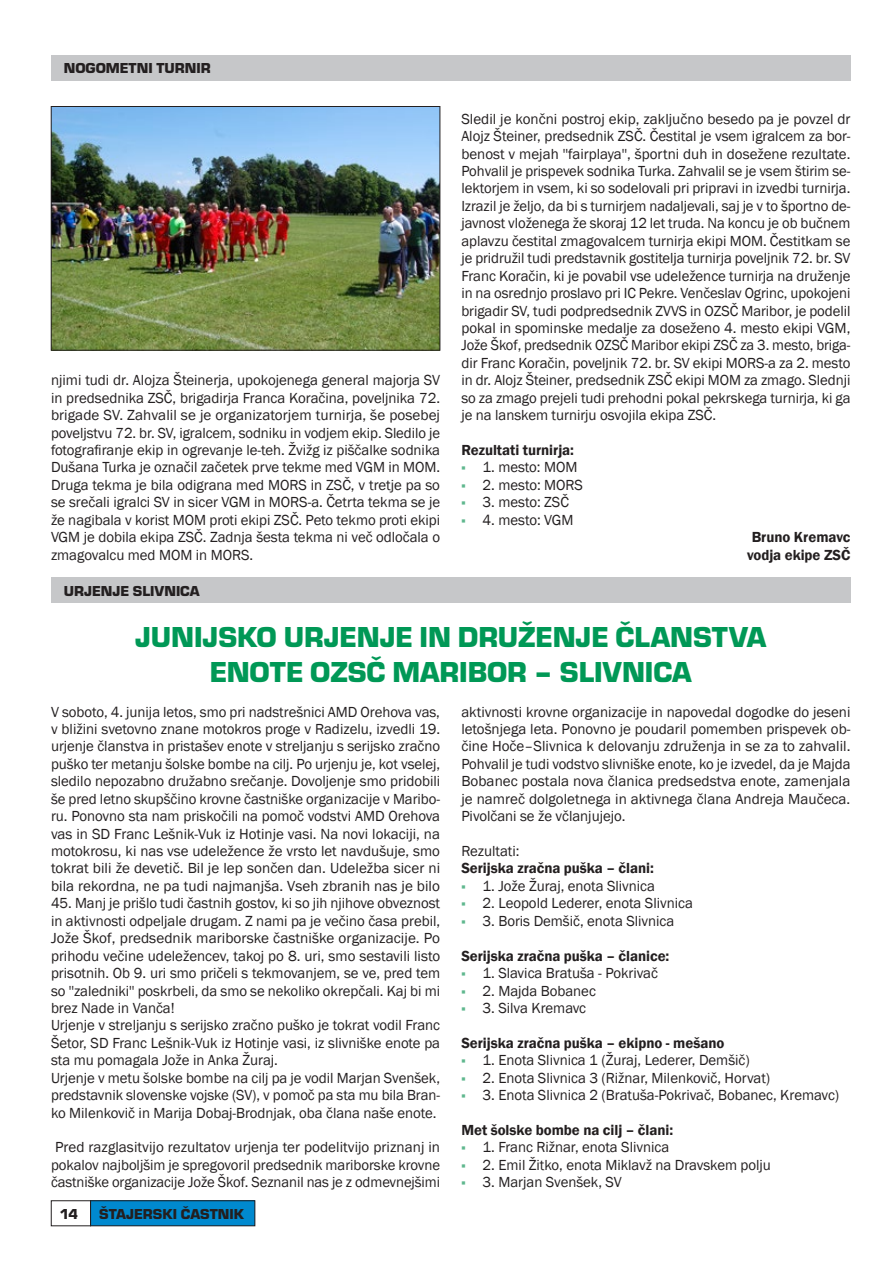
<style>
.page{position:relative;width:893px;height:1263px;background:#fff}
.page>*{position:absolute;margin:0;border:0;box-sizing:border-box;transform-origin:0 0}
.t1{font:30px/34.8px "Eurostile T Blac";letter-spacing:-.005em;color:#009856;text-align:center}
.t2{font:15px/17.4px "Franklin Gothic";letter-spacing:-.005em;color:#231f20;text-align:justify}
.t3{font:600 15px/17.4px "Franklin Gothic";letter-spacing:-.005em;color:#231f20;text-align:center}
.t4{font:15px "Eurostile T Blac";color:#231f20}
.s1{font-weight:600;font-size:12px;color:#5fb78e}
</style>
<div class="page">
<div style="left:91px;top:1201px;width:164px;height:25px;background:#0089cf"></div>
<div style="left:90px;top:1200px;width:165px;height:26px;border:1px solid #231f20"></div>
<div style="left:51px;top:1200px;width:40px;height:26px;border:1px solid #231f20"></div>
<div style="left:51px;top:55px;width:799px;height:25px;background:#c6c7c9"></div>
<div style="left:51px;top:577px;width:799px;height:26px;background:#c6c7c9"></div>
<img style="left:53px;top:108px;width:385px;height:240px">
<div style="left:51px;top:106px;width:389px;height:244px;border:1px solid #231f20"></div>
<p class="t4" style="left:64px;top:60px;width:148px">NOGOMETNI TURNIR</p>
<p class="t2" style="left:51px;top:372px;width:391px">njimi tudi dr. Alojza Šteinerja, upokojenega general majorja SV in predsednika ZSČ, brigadirja Franca Koračina, poveljnika 72. brigade SV. Zahvalil se je organizatorjem turnirja, še posebej poveljstvu 72. br. SV, igralcem, sodniku in vodjem ekip. Sledilo je fotografiranje ekip in ogrevanje le-teh. Žvižg iz piščalke sodnika Dušana Turka je označil začetek prve tekme med VGM in MOM.<br>Druga tekma je bila odigrana med MORS in ZSČ, v tretje pa so se srečali igralci SV in sicer VGM in MORS-a. Četrta tekma se je že nagibala v korist MOM proti ekipi ZSČ. Peto tekmo proti ekipi VGM je dobila ekipa ZSČ. Zadnja šesta tekma ni več odločala o zmagovalcu med MOM in MORS.</p>
<p class="t2" style="left:461px;top:110px;width:391px">Sledil je končni postroj ekip, zaključno besedo pa je povzel dr Alojz Šteiner, predsednik ZSČ. Čestital je vsem igralcem za bor&shy;benost v mejah ''fairplaya'', športni duh in dosežene rezultate.<br>Pohvalil je prispevek sodnika Turka. Zahvalil se je vsem štirim se&shy;lektorjem in vsem, ki so sodelovali pri pripravi in izvedbi turnirja.<br>Izrazil je željo, da bi s turnirjem nadaljevali, saj je v to športno de&shy;javnost vloženega že skoraj 12 let truda. Na koncu je ob bučnem aplavzu čestital zmagovalcem turnirja ekipi MOM. Čestitkam se je pridružil tudi predstavnik gostitelja turnirja poveljnik 72. br. SV Franc Koračin, ki je povabil vse udeležence turnirja na druženje in na osrednjo proslavo pri IC Pekre. Venčeslav Ogrinc, upokojeni brigadir SV, tudi podpredsednik ZVVS in OZSČ Maribor, je podelil pokal in spominske medalje za doseženo 4. mesto ekipi VGM, Jože Škof, predsednik OZSČ Maribor ekipi ZSČ za 3. mesto, briga&shy;dir Franc Koračin, poveljnik 72. br. SV ekipi MORS-a za 2. mesto in dr. Alojz Šteiner, predsednik ZSČ ekipi MOM za zmago. Slednji so za zmago prejeli tudi prehodni pokal pekrskega turnirja, ki ga je na lanskem turnirju osvojila ekipa ZSČ.</p>
<p class="t3" style="left:461px;top:441px;width:114px">Rezultati turnirja:</p>
<p class="t2" style="left:461px;top:459px;width:118px"><span class="s1">▪</span> 1. mesto: MOM</p>
<p class="t2" style="left:461px;top:476px;width:123px"><span class="s1">▪</span> 2. mesto: MORS</p>
<p class="t2" style="left:461px;top:494px;width:109px"><span class="s1">▪</span> 3. mesto: ZSČ</p>
<p class="t2" style="left:461px;top:511px;width:114px"><span class="s1">▪</span> 4. mesto: VGM</p>
<p class="t3" style="left:747px;top:529px;width:105px">Bruno Kremavc vodja ekipe ZSČ</p>
<p class="t4" style="left:64px;top:582px;width:137px">URJENJE SLIVNICA</p>
<h1 class="t1" style="left:135px;top:620px;width:633px">JUNIJSKO URJENJE IN DRUŽENJE ČLANSTVA<br>ENOTE OZSČ MARIBOR – SLIVNICA</h1>
<p class="t2" style="left:51px;top:703px;width:391px">V soboto, 4. junija letos, smo pri nadstrešnici AMD Orehova vas, v bližini svetovno znane motokros proge v Radizelu, izvedli 19. urjenje članstva in pristašev enote v streljanju s serijsko zračno puško ter metanju šolske bombe na cilj. Po urjenju je, kot vselej, sledilo nepozabno družabno srečanje. Dovoljenje smo pridobili še pred letno skupščino krovne častniške organizacije v Maribo&shy;ru. Ponovno sta nam priskočili na pomoč vodstvi AMD Orehova vas in SD Franc Lešnik-Vuk iz Hotinje vasi. Na novi lokaciji, na motokrosu, ki nas vse udeležence že vrsto let navdušuje, smo tokrat bili že devetič. Bil je lep sončen dan. Udeležba sicer ni bila rekordna, ne pa tudi najmanjša. Vseh zbranih nas je bilo</p>
<p class="t2" style="left:51px;top:895px;width:391px;text-align:left">45. Manj je prišlo tudi častnih gostov, ki so jih njihove obveznost in aktivnosti odpeljale drugam. Z nami pa je večino časa prebil, Jože Škof, predsednik mariborske častniške organizacije. Po prihodu večine udeležencev, takoj po 8. uri, smo sestavili listo prisotnih. Ob 9. uri smo pričeli s tekmovanjem, se ve, pred tem so ''zaledniki'' poskrbeli, da smo se nekoliko okrepčali. Kaj bi mi brez Nade in Vanča!<br>Urjenje v streljanju s serijsko zračno puško je tokrat vodil Franc Šetor, SD Franc Lešnik-Vuk iz Hotinje vasi, iz slivniške enote pa sta mu pomagala Jože in Anka Žuraj.<br>Urjenje v metu šolske bombe na cilj pa je vodil Marjan Svenšek, predstavnik slovenske vojske (SV), v pomoč pa sta mu bila Bran&shy;ko Milenkovič in Marija Dobaj-Brodnjak, oba člana naše enote.</p>
<p class="t2" style="left:51px;top:1139px;width:391px">Pred razglasitvijo rezultatov urjenja ter podelitvijo priznanj in pokalov najboljšim je spregovoril predsednik mariborske krovne častniške organizacije Jože Škof. Seznanil nas je z odmevnejšimi</p>
<p class="t2" style="left:461px;top:703px;width:391px">aktivnosti krovne organizacije in napovedal dogodke do jeseni letošnjega leta. Ponovno je poudaril pomemben prispevek ob&shy;čine Hoče–Slivnica k delovanju združenja in se za to zahvalil.<br>Pohvalil je tudi vodstvo slivniške enote, ko je izvedel, da je Majda Bobanec postala nova članica predsedstva enote, zamenjala je namreč dolgoletnega in aktivnega člana Andreja Maučeca.<br>Pivolčani se že včlanjujejo.</p>
<p class="t2" style="left:461px;top:843px;width:60px">Rezultati:</p>
<p class="t3" style="left:461px;top:860px;width:194px">Serijska zračna puška – člani:</p>
<p class="t2" style="left:461px;top:877px;width:195px"><span class="s1">▪</span> 1. Jože Žuraj, enota Slivnica</p>
<p class="t2" style="left:461px;top:895px;width:233px"><span class="s1">▪</span> 2. Leopold Lederer, enota Slivnica</p>
<p class="t2" style="left:461px;top:912px;width:214px"><span class="s1">▪</span> 3. Boris Demšič, enota Slivnica</p>
<p class="t3" style="left:461px;top:947px;width:210px">Serijska zračna puška – članice:</p>
<p class="t2" style="left:461px;top:965px;width:198px"><span class="s1">▪</span> 1. Slavica Bratuša - Pokrivač</p>
<p class="t2" style="left:461px;top:982px;width:136px"><span class="s1">▪</span> 2. Majda Bobanec</p>
<p class="t2" style="left:461px;top:999px;width:126px"><span class="s1">▪</span> 3. Silva Kremavc</p>
<p class="t3" style="left:461px;top:1034px;width:265px">Serijska zračna puška – ekipno - mešano</p>
<p class="t2" style="left:461px;top:1052px;width:290px"><span class="s1">▪</span> 1. Enota Slivnica 1 (Žuraj, Lederer, Demšič)</p>
<p class="t2" style="left:461px;top:1069px;width:310px"><span class="s1">▪</span> 2. Enota Slivnica 3 (Rižnar, Milenkovič, Horvat)</p>
<p class="t2" style="left:461px;top:1087px;width:379px"><span class="s1">▪</span> 3. Enota Slivnica 2 (Bratuša-Pokrivač, Bobanec, Kremavc)</p>
<p class="t3" style="left:461px;top:1121px;width:213px">Met šolske bombe na cilj – člani:</p>
<p class="t2" style="left:461px;top:1139px;width:209px"><span class="s1">▪</span> 1. Franc Rižnar, enota Slivnica</p>
<p class="t2" style="left:461px;top:1156px;width:311px"><span class="s1">▪</span> 2. Emil Žitko, enota Miklavž na Dravskem polju</p>
<p class="t2" style="left:461px;top:1174px;width:162px"><span class="s1">▪</span> 3. Marjan Svenšek, SV</p>
<p class="t4" style="left:60px;top:1205px;width:20px">14</p>
<p class="t4" style="left:99px;top:1205px;width:146px">ŠTAJERSKI ČASTNIK</p>
</div>
